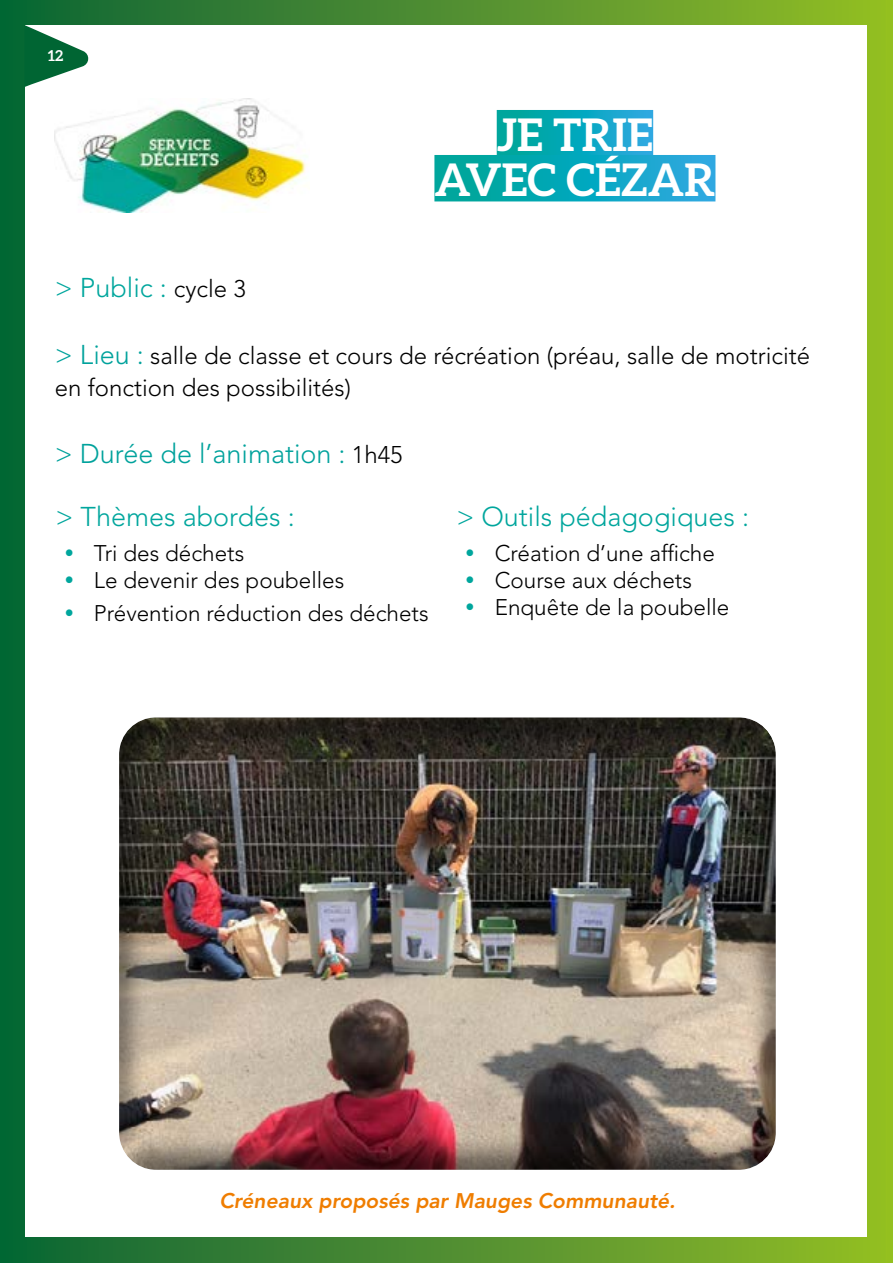
<style>
.page{position:relative;width:893px;height:1263px;background:#fff}
.page>*{position:absolute;margin:0;border:0;box-sizing:border-box;transform-origin:0 0}
.t1{font:700 45px/45px "Aleo";color:#fff;text-align:center}
.t2{font:300 27px "Avenir LT Std";color:#00a69d}
.t3{font:300 27px "Avenir LT Std";color:#00a29c}
.t4{font:300 24px/32.4px "Avenir LT Std";color:#000}
.t5{font:300 22.5px/27px "Avenir LT Std";color:#000}
.t6{font:italic 800 21px "Avenir LT Std";color:#ef7d00}
.t7{font:700 15px "Aleo";color:#fff}
.s1{font-size:24px;color:#000}
.s2{font-size:27px;color:#00a29c}
</style>
<div class="page">
<div style="left:0;top:0;width:893px;height:1263px;background:linear-gradient(to right,#0b6338,#94bc27)"></div>
<div style="left:26px;top:26px;width:841px;height:1211px;background:#fff"></div>
<div style="left:887px;top:0;width:6px;height:1263px;background:#94c01f"></div>
<svg style="left:24px;top:25px;width:66px;height:62px"></svg>
<div style="left:107px;top:707px;width:682px;height:463px;background:#000;opacity:.5"></div>
<img style="left:54px;top:98px;width:253px;height:115px">
<svg style="left:497px;top:110px;width:156px;height:45px;background:#0ca7bb"></svg>
<svg style="left:434px;top:155px;width:281px;height:46px;background:#0da7bc"></svg>
<p class="t7" style="left:48px;top:47px;width:17px">12</p>
<p class="t2" style="left:55px;top:272px;width:193px">&gt; Public : <span class="s1">cycle 3</span></p>
<h1 class="t1" style="left:434px;top:112px;width:283px">JE TRIE<br>AVEC CÉZAR</h1>
<p class="t4" style="left:55px;top:339px;width:757px"><span class="s2">&gt; Lieu :</span> salle de classe et cours de récréation (préau, salle de motricité en fonction des possibilités)</p>
<p class="t3" style="left:55px;top:437px;width:349px">&gt; Durée de l’animation : <span class="s1">1h45</span></p>
<p class="t2" style="left:56px;top:500px;width:241px">&gt; Thèmes abordés :</p>
<p class="t5" style="left:94px;top:540px;width:252px">Tri des déchets<br>Le devenir des poubelles</p>
<p class="t5" style="left:94px;top:599px;width:336px">Prévention réduction des déchets</p>
<p class="t2" style="left:456px;top:500px;width:294px">&gt; Outils pédagogiques :</p>
<p class="t5" style="left:495px;top:540px;width:236px">Création d’une affiche<br>Course aux déchets<br>Enquête de la poubelle</p>
<p class="t6" style="left:219px;top:1188px;width:458px">Créneaux proposés par Mauges Communauté.</p>
</div>
